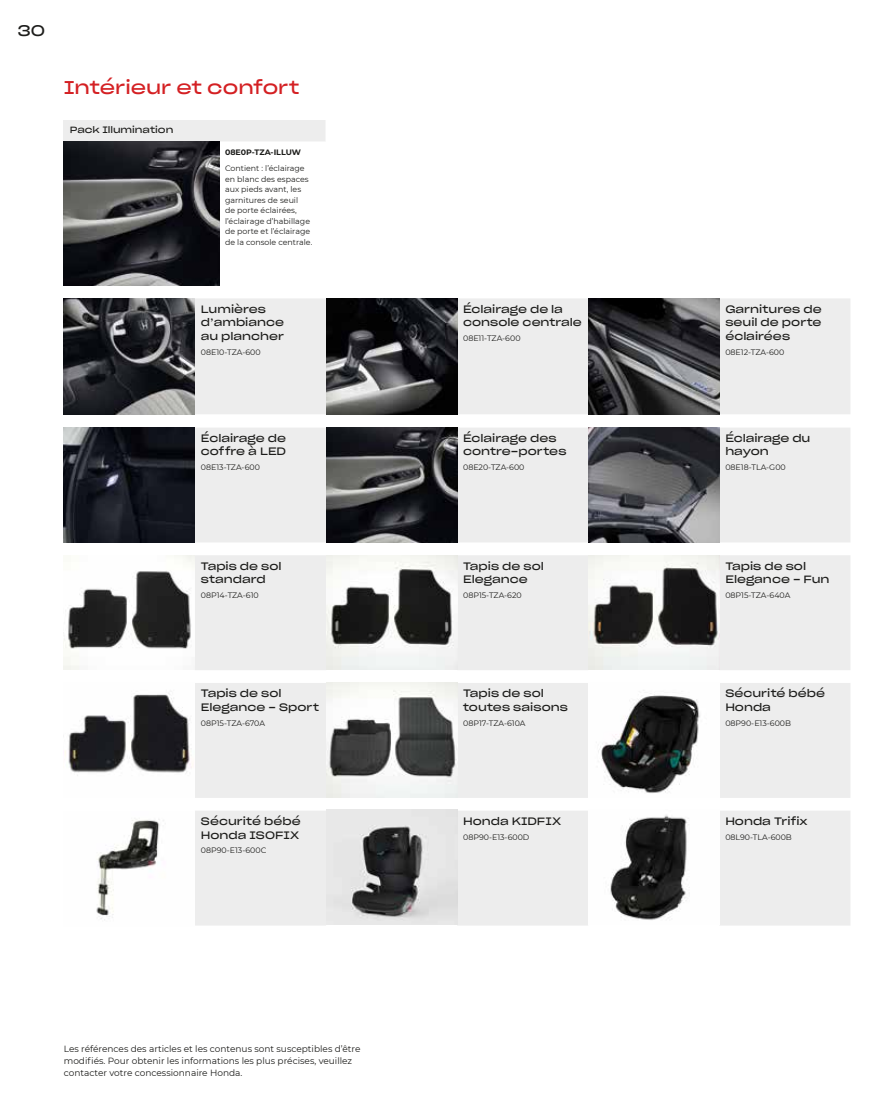
<style>
.page{position:relative;width:893px;height:1106px;background:#fff}
.page>*{position:absolute;margin:0;border:0;box-sizing:border-box;transform-origin:0 0}
.t1{font:18px "Sharp Grotesk Book 25";letter-spacing:-.005em;color:#d42023}
.t2{font:15px "Sharp Grotesk Book 25";color:#1d1d1b}
.t3{font:10.5px/13.5px "Sharp Grotesk Book 25";color:#1d1d1b}
.t4{font:9px/12px "Montserrat";color:#1d1d1b}
.t5{font:9px "Sharp Grotesk Book 25";color:#1d1d1b}
.t6{font:7.8px/10.5px "Montserrat";color:#1d1d1b}
.t7{font:700 7.8px "Montserrat";color:#1d1d1b}
</style>
<div class="page">
<div style="left:64px;top:120px;width:262px;height:21px;background:#ededed"></div>
<img style="left:64px;top:141px;width:155px;height:144px">
<svg style="left:195px;top:298px;width:655px;height:627px;background:#eee"></svg>
<img style="left:64px;top:298px;width:131px;height:116px">
<img style="left:64px;top:427px;width:131px;height:115px">
<img style="left:64px;top:555px;width:131px;height:115px">
<img style="left:65px;top:693px;width:127px;height:83px">
<img style="left:96px;top:819px;width:68px;height:101px">
<img style="left:326px;top:427px;width:131px;height:115px">
<img style="left:326px;top:555px;width:131px;height:115px">
<img style="left:326px;top:682px;width:131px;height:115px">
<img style="left:327px;top:809px;width:130px;height:115px">
<img style="left:588px;top:427px;width:131px;height:115px">
<img style="left:588px;top:555px;width:131px;height:115px">
<img style="left:588px;top:682px;width:131px;height:115px">
<img style="left:326px;top:298px;width:131px;height:116px">
<img style="left:588px;top:298px;width:131px;height:116px">
<img style="left:588px;top:809px;width:131px;height:115px">
<h2 class="t2" style="left:18px;top:17px;width:29px">30</h2>
<h1 class="t1" style="left:64px;top:72px;width:237px">Intérieur et confort</h1>
<p class="t5" style="left:70px;top:122px;width:105px">Pack Illumination</p>
<p class="t7" style="left:225px;top:147px;width:78px">08E0P-TZA-ILLUW</p>
<p class="t6" style="left:225px;top:163px;width:89px">Contient : l’éclairage en blanc des espaces aux pieds avant, les garnitures de seuil<br>de porte éclairées, l’éclairage d’habillage de porte et l’éclairage de la console centrale.</p>
<h3 class="t3" style="left:201px;top:301px;width:85px">Lumières d’ambiance au plancher</h3>
<p class="t6" style="left:201px;top:346px;width:61px">08E10-TZA-600</p>
<h3 class="t3" style="left:201px;top:430px;width:87px">Éclairage de coffre à LED</h3>
<p class="t6" style="left:201px;top:462px;width:61px">08E13-TZA-600</p>
<h3 class="t3" style="left:201px;top:558px;width:82px">Tapis de sol standard</h3>
<p class="t6" style="left:201px;top:589px;width:59px">08P14-TZA-610</p>
<h3 class="t3" style="left:201px;top:686px;width:120px">Tapis de sol<br>Elegance - Sport</h3>
<p class="t6" style="left:201px;top:717px;width:66px">08P15-TZA-670A</p>
<h3 class="t3" style="left:201px;top:813px;width:101px">Sécurité bébé<br>Honda ISOFIX</h3>
<p class="t6" style="left:201px;top:845px;width:67px">08P90-E13-600C</p>
<p class="t4" style="left:64px;top:1042px;width:298px">Les références des articles et les contenus sont susceptibles d’être modifiés. Pour obtenir les informations les plus précises, veuillez contacter votre concessionnaire Honda.</p>
<h3 class="t3" style="left:463px;top:301px;width:120px">Éclairage de la console centrale</h3>
<p class="t6" style="left:463px;top:333px;width:59px">08E11-TZA-600</p>
<h3 class="t3" style="left:463px;top:430px;width:105px">Éclairage des contre-portes</h3>
<p class="t6" style="left:463px;top:462px;width:63px">08E20-TZA-600</p>
<h3 class="t3" style="left:463px;top:558px;width:82px">Tapis de sol<br>Elegance</h3>
<p class="t6" style="left:463px;top:589px;width:60px">08P15-TZA-620</p>
<h3 class="t3" style="left:463px;top:686px;width:106px">Tapis de sol toutes saisons</h3>
<p class="t6" style="left:463px;top:717px;width:64px">08P17-TZA-610A</p>
<h3 class="t3" style="left:463px;top:813px;width:99px">Honda KIDFIX</h3>
<p class="t6" style="left:463px;top:831px;width:68px">08P90-E13-600D</p>
<h3 class="t3" style="left:725px;top:301px;width:98px;text-align:justify">Garnitures de seuil de porte éclairées</h3>
<p class="t6" style="left:725px;top:346px;width:60px">08E12-TZA-600</p>
<h3 class="t3" style="left:725px;top:430px;width:86px">Éclairage du hayon</h3>
<p class="t6" style="left:725px;top:462px;width:62px">08E18-TLA-G00</p>
<h3 class="t3" style="left:725px;top:558px;width:106px">Tapis de sol<br>Elegance - Fun</h3>
<p class="t6" style="left:725px;top:589px;width:67px">08P15-TZA-640A</p>
<h3 class="t3" style="left:725px;top:686px;width:101px">Sécurité bébé<br>Honda</h3>
<p class="t6" style="left:725px;top:717px;width:67px">08P90-E13-600B</p>
<h3 class="t3" style="left:725px;top:813px;width:84px">Honda Trifix</h3>
<p class="t6" style="left:725px;top:831px;width:68px">08L90-TLA-600B</p>
</div>
